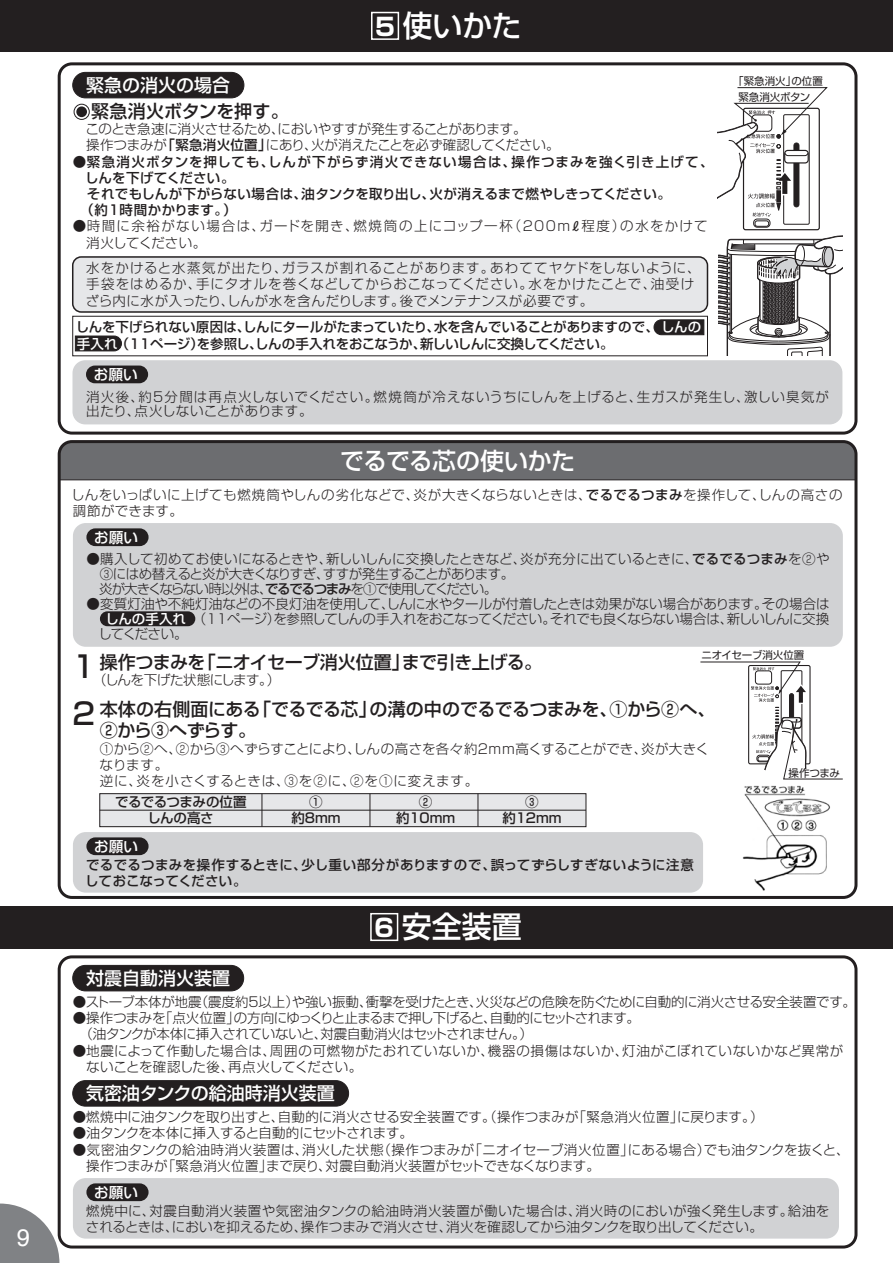
<style>
.page{position:relative;width:893px;height:1263px;background:#fff}
.page>*{position:absolute;margin:0;border:0;box-sizing:border-box;transform-origin:0 0}
.t1{font:500 30px "Shin Go Pro";color:#fff}
.t2{font:500 30px "Shin Go Pro";color:#231f20}
.t3{font:500 24px "Shin Go Pro";letter-spacing:-.025em;color:#fff}
.t4{font:24px "Helvetica";color:#fff}
.t5{font:500 18px/21.6px "Shin Go Pro";letter-spacing:-.02em;color:#231f20}
.t6{font:500 18px "Shin Go Pro";color:#fff}
.t7{font:500 18px "Shin Go Pro";color:#231f20}
.t8{font:500 14.55px "Shin Go Pro";color:#fff}
.t9{font:300 13.5px/16.2px "Shin Go Pro";color:#231f20}
.t10{font:300 13.5px/16.2px "Shin Go Pro";letter-spacing:.02em;color:#231f20}
.t11{font:500 13.5px/16.2px "Shin Go Pro";letter-spacing:.005em;color:#231f20;text-align:center}
.t12{font:300 13.5px/16.2px "Shin Go Pro";letter-spacing:.05em;color:#231f20}
.t13{font:300 13.5px/16.2px "Shin Go Pro";letter-spacing:-.035em;color:#231f20}
.t14{font:500 13.5px/16.2px "Shin Go Pro";letter-spacing:-.02em;color:#231f20}
.t15{font:300 13.5px/16.2px "Shin Go Pro";letter-spacing:.035em;color:#231f20}
.t16{font:300 13.5px/14.9px "Shin Go Pro";letter-spacing:.06em;color:#231f20}
.t17{font:300 13.5px/16.2px "Shin Go Pro";letter-spacing:.04em;color:#231f20}
.t18{font:300 13.5px "Shin Go Pro";letter-spacing:-.025em;color:#231f20}
.t19{font:300 13.5px "Shin Go Pro";letter-spacing:-.03em;color:#231f20}
.t20{font:300 13.5px/16.2px "Shin Go Pro";letter-spacing:.09em;color:#231f20}
.t21{font:500 13.5px "Shin Go Pro";letter-spacing:.085em;color:#231f20}
.t22{font:300 13.5px "Shin Go Pro";letter-spacing:-.08em;color:#231f20}
.t23{font:300 13.5px "Shin Go Pro";letter-spacing:-.05em;color:#231f20}
.t24{font:300 13.5px "Shin Go Pro";letter-spacing:-.02em;color:#231f20}
.t25{font:500 13.5px/16.2px "Shin Go Pro";letter-spacing:-.035em;color:#231f20;text-align:center}
.t26{font:500 13.5px "Shin Go Pro";letter-spacing:-.025em;color:#231f20}
.t27{font:10.5px/15.8px "Shin Go Pro";letter-spacing:-.005em;color:#231f20}
.s1{font-weight:700;font-size:24.45px}
.s2{font-weight:500}
.s3{font-family:"Gothic BBB Pro";font-weight:500}
.s4{color:#fff}
.s5{font-weight:500;color:#fff}
</style>
<div class="page">
<svg style="left:75px;top:335px;width:47px;height:17px"></svg>
<svg style="left:653px;top:319px;width:52px;height:16px"></svg>
<div style="left:0;top:0;width:893px;height:51px;background:#231f20"></div>
<hr style="left:0;top:50px;width:893px;height:2px;background:#231f20">
<svg style="left:0;top:1203px;width:59px;height:60px"></svg>
<div style="left:371px;top:12px;width:28px;height:28px;border:2px solid #fff"></div>
<div style="left:73px;top:832px;width:630px;height:61px;background:#d1d2d4;border-radius:13px"></div>
<div style="left:86px;top:837px;width:63px;height:18px;background:#231f20;border-radius:9px"></div>
<div style="left:73px;top:1178px;width:766px;height:60px;background:#d1d2d4;border-radius:13px"></div>
<div style="left:86px;top:1183px;width:63px;height:18px;background:#231f20;border-radius:9px"></div>
<img style="left:742px;top:785px;width:88px;height:106px">
<svg style="left:719px;top:235px;width:123px;height:121px"></svg>
<div style="left:100px;top:794px;width:486px;height:33px;background:#e6e7e9"></div>
<div style="left:99px;top:793px;width:487px;height:34px;border:1px solid #231f20"></div>
<div style="left:58px;top:62px;width:799px;height:373px;border:3px solid #231f20;border-radius:13px"></div>
<div style="left:58px;top:444px;width:799px;height:37px;background:#6c6d70"></div>
<div style="left:58px;top:440px;width:799px;height:459px;border:3px solid #231f20;border-radius:13px"></div>
<div style="left:73px;top:257px;width:634px;height:55px;background:#e6e7e9;border-radius:9px"></div>
<div style="left:72px;top:256px;width:636px;height:57px;border:2px solid #231f20;border-radius:9px"></div>
<hr style="left:262px;top:794px;width:1px;height:33px;background:#231f20">
<hr style="left:370px;top:794px;width:1px;height:33px;background:#231f20">
<hr style="left:478px;top:794px;width:1px;height:33px;background:#231f20">
<hr style="left:100px;top:810px;width:486px;height:1px;background:#231f20">
<div style="left:73px;top:72px;width:171px;height:26px;background:#231f20;border-radius:13px"></div>
<div style="left:72px;top:72px;width:172px;height:26px;border:1px solid #231f20;border-radius:13px"></div>
<div style="left:76px;top:106px;width:11px;height:11px;background:#231f20;border-radius:50%"></div>
<div style="left:74px;top:104px;width:16px;height:16px;border:1px solid #231f20;border-radius:50%"></div>
<div style="left:72px;top:316px;width:636px;height:40px;border:1px solid #231f20"></div>
<div style="left:58px;top:955px;width:799px;height:293px;border:3px solid #231f20;border-radius:13px"></div>
<div style="left:73px;top:965px;width:171px;height:26px;background:#231f20;border-radius:13px"></div>
<div style="left:72px;top:965px;width:172px;height:26px;border:1px solid #231f20;border-radius:13px"></div>
<div style="left:73px;top:1080px;width:276px;height:26px;background:#231f20;border-radius:13px"></div>
<div style="left:72px;top:1080px;width:277px;height:26px;border:1px solid #231f20;border-radius:13px"></div>
<div style="left:72px;top:360px;width:770px;height:64px;background:#d1d2d4;border-radius:13px"></div>
<div style="left:86px;top:366px;width:62px;height:17px;background:#231f20;border-radius:9px"></div>
<svg style="left:700px;top:661px;width:143px;height:118px"></svg>
<div style="left:73px;top:523px;width:770px;height:124px;background:#d1d2d4;border-radius:13px"></div>
<div style="left:100px;top:611px;width:95px;height:15px;background:#231f20;border-radius:7px"></div>
<div style="left:86px;top:528px;width:63px;height:18px;background:#231f20;border-radius:9px"></div>
<div style="left:0;top:906px;width:893px;height:42px;background:#231f20"></div>
<div style="left:370px;top:913px;width:28px;height:28px;border:2px solid #fff"></div>
<div style="left:783px;top:114px;width:26px;height:111px;border:1px solid #231f20"></div>
<div style="left:743px;top:108px;width:77px;height:122px;border:1px solid #231f20;border-radius:2px"></div>
<div style="left:753px;top:219px;width:17px;height:8px;border:1px solid #231f20;border-radius:4px"></div>
<div style="left:755px;top:221px;width:14px;height:6px;border:1px solid #231f20;border-radius:2px"></div>
<svg style="left:717px;top:87px;width:111px;height:130px"></svg>
<p class="t4" style="left:17px;top:1221px;width:15px">9</p>
<p class="t6" style="left:86px;top:70px;width:146px">緊急の消火の場合</p>
<p class="t1" style="left:375px;top:1px;width:148px"><span class="s1">5</span> 使いかた</p>
<p class="t7" style="left:73px;top:96px;width:217px">　緊急消火ボタンを押す。</p>
<p class="t9" style="left:85px;top:119px;width:476px">このとき急速に消火させるため、においやすすが発生することがあります。<br>操作つまみが<span class="s2">「緊急消火位置」</span>にあり、火が消えたことを必ず確認してください。</p>
<p class="t21" style="left:73px;top:150px;width:642px">●緊急消火ボタンを押しても、しんが下がらず消火できない場合は、操作つまみを強く引き上げて、</p>
<p class="t11" style="left:85px;top:168px;width:151px">しんを下げてください。</p>
<p class="t11" style="left:73px;top:184px;width:600px">　それでもしんが下がらない場合は、油タンクを取り出し、火が消えるまで燃やしきってください。</p>
<p class="t26" style="left:73px;top:199px;width:165px">　（約１時間かかります。）</p>
<p class="t20" style="left:86px;top:216px;width:623px;text-indent:-13px"><span class="s2">●</span>時間に余裕がない場合は、ガードを開き、燃焼筒の上にコップ一杯（２００m<span class="s3">ℓ</span>程度）の水をかけて消火してください。</p>
<p class="t12" style="left:86px;top:258px;width:616px">水をかけると水蒸気が出たり、ガラスが割れることがあります。あわててヤケドをしないように、手袋をはめるか、手にタオルを巻くなどしてからおこなってください。水をかけたことで、油受けざら内に水が入ったり、しんが水を含んだりします。後でメンテナンスが必要です。</p>
<p class="t14" style="left:76px;top:317px;width:627px">しんを下げられない原因は、しんにタールがたまっていたり、水を含んでいることがありますので、 <span class="s4">しんの手入れ</span> （1１ページ）を参照し、しんの手入れをおこなうか、新しいしんに交換してください。</p>
<p class="t8" style="left:94px;top:362px;width:45px">お願い</p>
<p class="t27" style="left:738px;top:72px;width:86px;text-indent:-5px">「緊急消火」の位置緊急消火ボタン</p>
<p class="t16" style="left:86px;top:387px;width:745px">消火後、約５分間は再点火しないでください。燃焼筒が冷えないうちにしんを上げると、生ガスが発生し、激しい臭気が出たり、点火しないことがあります。</p>
<p class="t3" style="left:340px;top:441px;width:236px">でるでる芯の使いかた</p>
<p class="t17" style="left:71px;top:485px;width:773px">しんをいっぱいに上げても燃焼筒やしんの劣化などで、炎が大きくならないときは、<span class="s2">でるでるつまみ</span>を操作して、しんの高さの調節ができます。</p>
<p class="t8" style="left:94px;top:525px;width:45px">お願い</p>
<p class="t10" style="left:86px;top:549px;width:745px">●購入して初めてお使いになるときや、新しいしんに交換したときなど、炎が充分に出ているときに、<span class="s2">でるでるつまみ</span>を②や</p>
<p class="t23" style="left:100px;top:563px;width:416px">③にはめ替えると炎が大きくなりすぎ、すすが発生することがあります。</p>
<p class="t22" style="left:86px;top:578px;width:412px">　炎が大きくならない時以外は、<span class="s2">でるでるつまみ</span>を①で使用してください。</p>
<p class="t9" style="left:86px;top:594px;width:745px">●変質灯油や不純灯油などの不良灯油を使用して、しんに水やタールが付着したときは効果がない場合があります。その場合は</p>
<p class="t19" style="left:106px;top:608px;width:725px"><span class="s5">しんの手入れ　</span>（11ページ）を参照してしんの手入れをおこなってください。それでも良くならない場合は、新しいしんに交換</p>
<p class="t9" style="left:98px;top:624px;width:91px">してください。</p>
<p class="t27" style="left:702px;top:646px;width:104px">ニオイセーブ消火位置</p>
<p class="t5" style="left:100px;top:649px;width:444px">操作つまみを「ニオイセーブ消火位置」まで引き上げる。</p>
<p class="t2" style="left:69px;top:642px;width:31px">１</p>
<p class="t13" style="left:93px;top:670px;width:189px">（しんを下げた状態にします。）</p>
<p class="t5" style="left:100px;top:696px;width:617px">本体の右側面にある「でるでる芯」の溝の中のでるでるつまみを、①から②へ、<br>②から③へずらす。</p>
<p class="t10" style="left:100px;top:739px;width:611px">①から②へ、②から③へずらすことにより、しんの高さを各々約２mm高くすることができ、炎が大きくなります。<br>逆に、炎を小さくするときは、③を②に、②を①に変えます。</p>
<p class="t2" style="left:69px;top:689px;width:31px">２</p>
<p class="t27" style="left:788px;top:764px;width:53px">操作つまみ</p>
<p class="t25" style="left:115px;top:792px;width:133px">でるでるつまみの位置しんの高さ</p>
<p class="t11" style="left:291px;top:792px;width:51px">①約8mm</p>
<p class="t11" style="left:396px;top:792px;width:61px">②<br>約１０mm</p>
<p class="t11" style="left:502px;top:792px;width:61px">③<br>約１２mm</p>
<p class="t8" style="left:94px;top:834px;width:45px">お願い</p>
<p class="t11" style="left:85px;top:855px;width:610px;text-align:left">でるでるつまみを操作するときに、少し重い部分がありますので、誤ってずらしすぎないように注意しておこなってください。</p>
<p class="t6" style="left:86px;top:963px;width:145px">対震自動消火装置</p>
<p class="t1" style="left:374px;top:902px;width:149px"><span class="s1">6</span> 安全装置</p>
<p class="t18" style="left:73px;top:991px;width:785px">●ストーブ本体が地震（震度約５以上）や強い振動、衝撃を受けたとき、火災などの危険を防ぐために自動的に消火させる安全装置です。</p>
<p class="t13" style="left:73px;top:1008px;width:569px">●操作つまみを「点火位置」の方向にゆっくりと止まるまで押し下げると、自動的にセットされます。　（油タンクが本体に挿入されていないと、対震自動消火はセットされません。）</p>
<p class="t15" style="left:86px;top:1041px;width:759px;text-indent:-13px">●地震によって作動した場合は、周囲の可燃物がたおれていないか、機器の損傷はないか、灯油がこぼれていないかなど異常がないことを確認した後、再点火してください。</p>
<p class="t9" style="left:73px;top:1107px;width:692px">●燃焼中に油タンクを取り出すと、自動的に消火させる安全装置です。（操作つまみが「緊急消火位置」に戻ります。）</p>
<p class="t24" style="left:73px;top:1122px;width:342px">●油タンクを本体に挿入すると自動的にセットされます。</p>
<p class="t9" style="left:86px;top:1140px;width:765px;text-indent:-14px">●気密油タンクの給油時消火装置は、消火した状態（操作つまみが「ニオイセーブ消火位置」にある場合）でも油タンクを抜くと、操作つまみが「緊急消火位置」まで戻り、対震自動消火装置がセットできなくなります。</p>
<p class="t10" style="left:86px;top:1201px;width:745px">燃焼中に、対震自動消火装置や気密油タンクの給油時消火装置が働いた場合は、消火時のにおいが強く発生します。給油をされるときは、においを抑えるため、操作つまみで消火させ、消火を確認してから油タンクを取り出してください。</p>
<p class="t6" style="left:86px;top:1079px;width:250px">気密油タンクの給油時消火装置</p>
<p class="t8" style="left:94px;top:1180px;width:45px">お願い</p>
</div>
